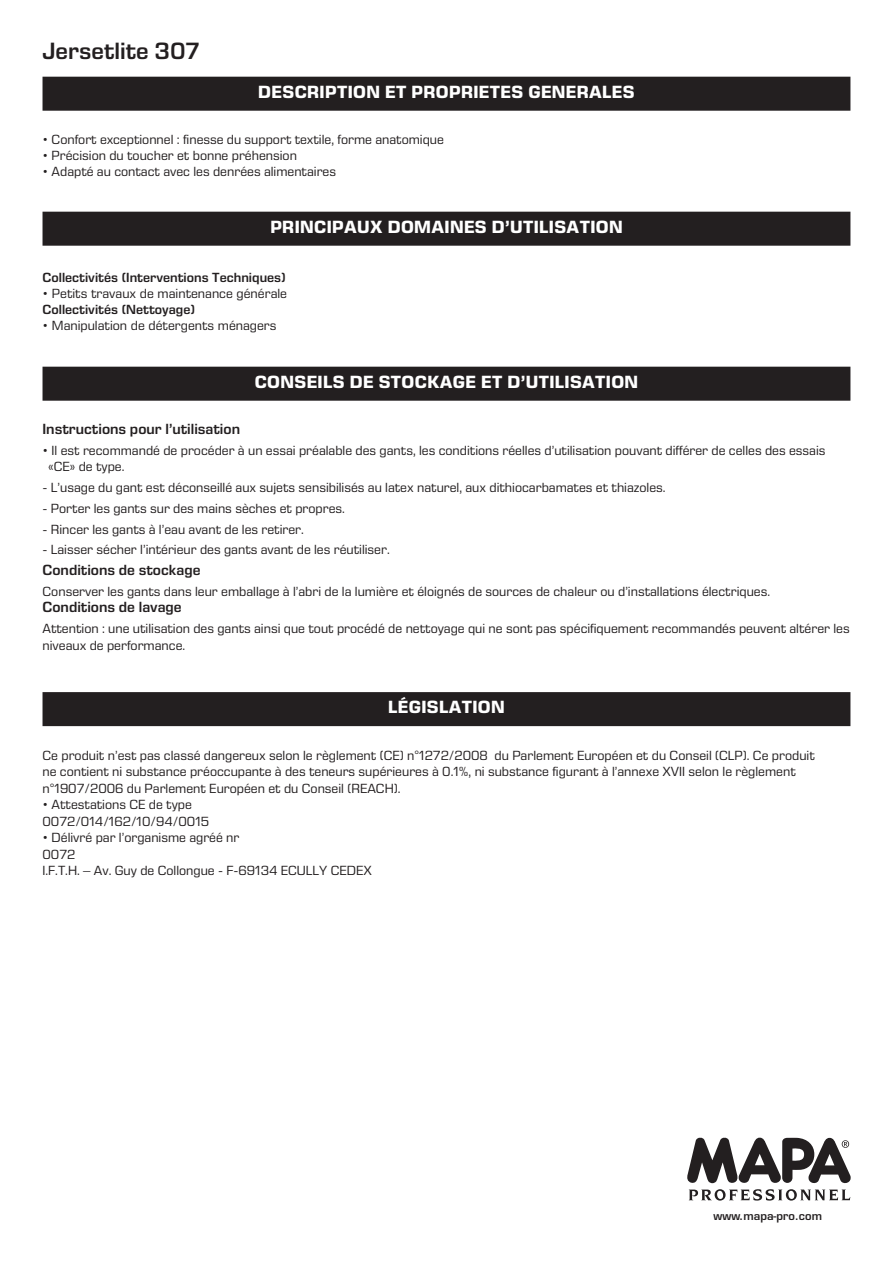
<style>
.page{position:relative;width:893px;height:1263px;background:#fff}
.page>*{position:absolute;margin:0;border:0;box-sizing:border-box;transform-origin:0 0}
._07__Nom_produit_rap{font:600 24px "Eurostile Next LT Pro";color:#231f20}
._08__Titre_bandeau_n{font:700 18px "Eurostile Next LT Pro";letter-spacing:.02em;color:#fff}
._10__Texte{font:600 15px "Eurostile Next LT Pro";color:#231f20}
._10__Texte-2{font:13.5px/16.5px "Eurostile Next LT Pro";color:#231f20}
.formatage_balise{font:13.5px "Eurostile Next LT Pro";color:#231f20}
.secteur_texte{font:13.5px "Eurostile Next LT Pro";color:#231f20}
.secteur_titre{font:600 13.5px "Eurostile Next LT Pro";color:#231f20}
.t1{font:600 11.1px "Eurostile";color:#231f20}
</style>
<div class="page">
<svg style="left:687px;top:1138px;width:164px;height:62px"></svg>
<div style="left:43px;top:77px;width:807px;height:34px;background:#231f20"></div>
<div style="left:43px;top:212px;width:807px;height:34px;background:#231f20"></div>
<div style="left:43px;top:367px;width:807px;height:34px;background:#231f20"></div>
<div style="left:43px;top:692px;width:807px;height:34px;background:#231f20"></div>
<p class="_07__Nom_produit_rap" style="left:43px;top:38px;width:159px">Jersetlite 307</p>
<p class="_08__Titre_bandeau_n" style="left:258px;top:82px;width:378px">DESCRIPTION ET PROPRIETES GENERALES</p>
<p class="formatage_balise" style="left:43px;top:132px;width:403px">• Confort exceptionnel : finesse du support textile, forme anatomique</p>
<p class="formatage_balise" style="left:43px;top:148px;width:256px">• Précision du toucher et bonne préhension</p>
<p class="formatage_balise" style="left:43px;top:164px;width:295px">• Adapté au contact avec les denrées alimentaires</p>
<p class="_08__Titre_bandeau_n" style="left:270px;top:217px;width:354px">PRINCIPAUX DOMAINES D’UTILISATION</p>
<p class="secteur_titre" style="left:43px;top:269px;width:245px">Collectivités (Interventions Techniques)</p>
<p class="secteur_texte" style="left:43px;top:286px;width:246px">• Petits travaux de maintenance générale</p>
<p class="secteur_titre" style="left:43px;top:302px;width:154px">Collectivités (Nettoyage)</p>
<p class="secteur_texte" style="left:43px;top:318px;width:236px">• Manipulation de détergents ménagers</p>
<p class="_08__Titre_bandeau_n" style="left:255px;top:372px;width:385px">CONSEILS DE STOCKAGE ET D’UTILISATION</p>
<p class="_10__Texte" style="left:43px;top:421px;width:199px">Instructions pour l’utilisation</p>
<p class="_10__Texte-2" style="left:48px;top:442px;width:779px;text-indent:-6px">• Il est recommandé de procéder à un essai préalable des gants, les conditions réelles d’utilisation pouvant différer de celles des essais «CE» de type.</p>
<p class="_10__Texte-2" style="left:43px;top:479px;width:625px">- L’usage du gant est déconseillé aux sujets sensibilisés au latex naturel, aux dithiocarbamates et thiazoles.</p>
<p class="_10__Texte-2" style="left:43px;top:500px;width:304px">- Porter les gants sur des mains sèches et propres.</p>
<p class="_10__Texte-2" style="left:43px;top:521px;width:263px">- Rincer les gants à l’eau avant de les retirer.</p>
<p class="_10__Texte-2" style="left:43px;top:542px;width:349px">- Laisser sécher l’intérieur des gants avant de les réutiliser.</p>
<p class="_10__Texte" style="left:43px;top:562px;width:159px">Conditions de stockage</p>
<p class="_10__Texte-2" style="left:43px;top:583px;width:729px">Conserver les gants dans leur emballage à l’abri de la lumière et éloignés de sources de chaleur ou d’installations électriques.</p>
<p class="_10__Texte" style="left:43px;top:599px;width:141px">Conditions de lavage</p>
<p class="_10__Texte-2" style="left:43px;top:620px;width:809px">Attention : une utilisation des gants ainsi que tout procédé de nettoyage qui ne sont pas spécifiquement recommandés peuvent altérer les niveaux de performance.</p>
<p class="_08__Titre_bandeau_n" style="left:388px;top:697px;width:118px">LÉGISLATION</p>
<p class="_10__Texte-2" style="left:43px;top:747px;width:774px">Ce produit n’est pas classé dangereux selon le règlement (CE) n°1272/2008 du Parlement Européen et du Conseil (CLP). Ce produit ne contient ni substance préoccupante à des teneurs supérieures à 0.1%, ni substance figurant à l’annexe XVII selon le règlement n°1907/2006 du Parlement Européen et du Conseil (REACH).</p>
<p class="_10__Texte-2" style="left:43px;top:796px;width:151px">• Attestations CE de type</p>
<p class="_10__Texte-2" style="left:43px;top:813px;width:168px">0072/014/162/10/94/0015</p>
<p class="_10__Texte-2" style="left:43px;top:829px;width:198px">• Délivré par l’organisme agréé nr</p>
<p class="_10__Texte-2" style="left:43px;top:846px;width:331px">0072<br>I.F.T.H. – Av. Guy de Collongue - F-69134 ECULLY CEDEX</p>
<p class="t1" style="left:714px;top:1209px;width:110px">www.mapa-pro.com</p>
</div>
